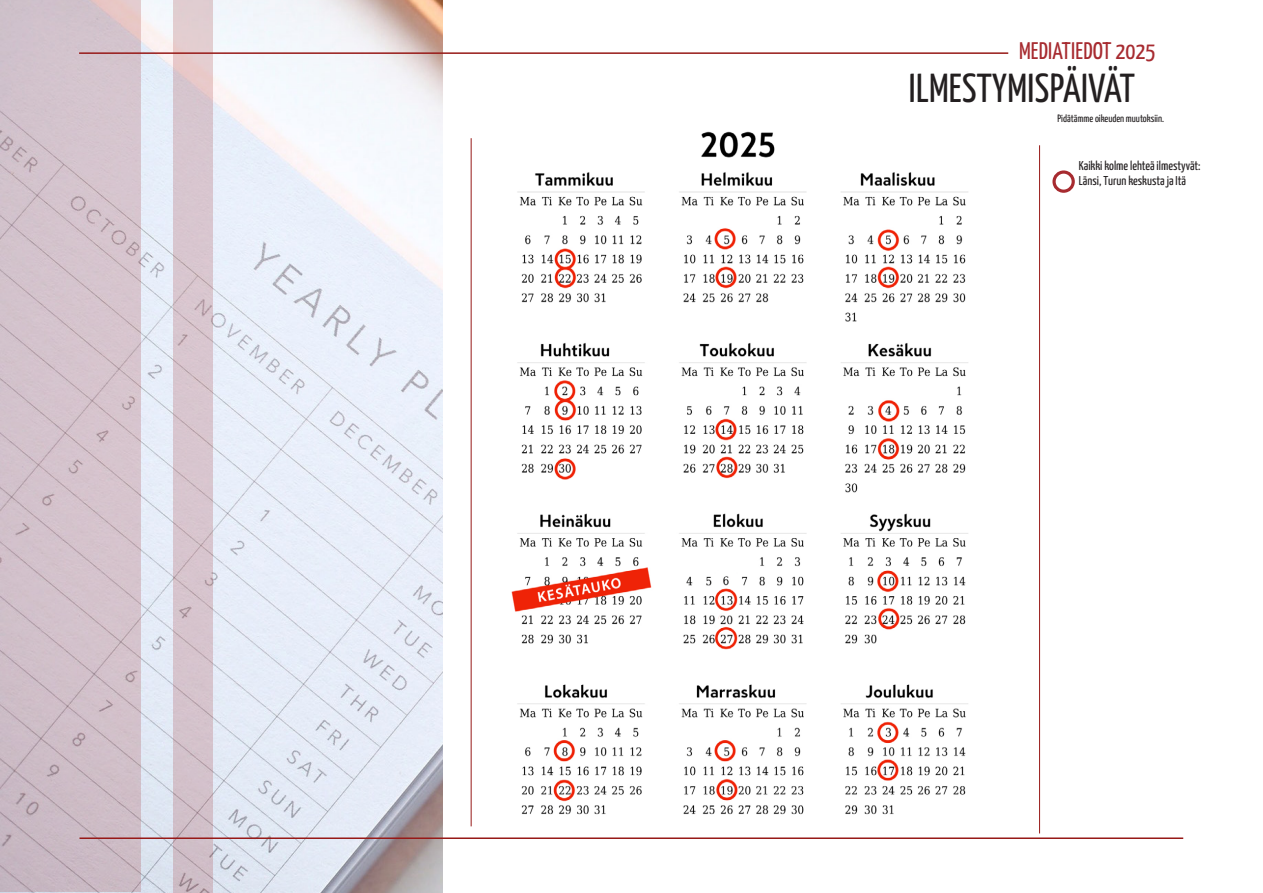
<style>
.page{position:relative;width:1263px;height:893px;background:#fff}
.page>*{position:absolute;margin:0;border:0;box-sizing:border-box;transform-origin:0 0}
.t1{font:40.5px "Yanone Kaffeesatz";letter-spacing:.01em;color:#231f20}
.t2{font:24px "Yanone Kaffeesatz";letter-spacing:.01em;color:#a72b30}
.t3{font:12.9px/15.5px "Yanone Kaffeesatz";color:#231f20}
.t4{font:10.5px "Yanone Kaffeesatz";color:#231f20}
</style>
<div class="page">
<img style="left:141px;top:1px;width:302px;height:891px">
<hr style="left:79px;top:52px;width:929px;height:2px;background:#971917">
<svg style="left:0;top:0;width:141px;height:892px;background:#d0bfc9"></svg>
<svg style="left:173px;top:0;width:40px;height:893px;background:#d6c3cb"></svg>
<div style="left:1052px;top:170px;width:23px;height:23px;border:3px solid #a72b30;border-radius:50%"></div>
<hr style="left:80px;top:837px;width:1103px;height:2px;background:#971917">
<hr style="left:1039px;top:145px;width:1px;height:688px;background:#971917">
<hr style="left:471px;top:138px;width:1px;height:688px;background:#971917">
<img style="left:511px;top:131px;width:457px;height:684px">
<h2 class="t2" style="left:1019px;top:33px;width:138px">MEDIATIEDOT 2025</h2>
<h1 class="t1" style="left:909px;top:59px;width:228px">ILMESTYMISPÄIVÄT</h1>
<p class="t4" style="left:1057px;top:111px;width:108px">Pidätämme oikeuden muutoksiin.</p>
<p class="t3" style="left:1079px;top:157px;width:123px">Kaikki kolme lehteä ilmestyvät:<br>Länsi, Turun keskusta ja Itä</p>
</div>
